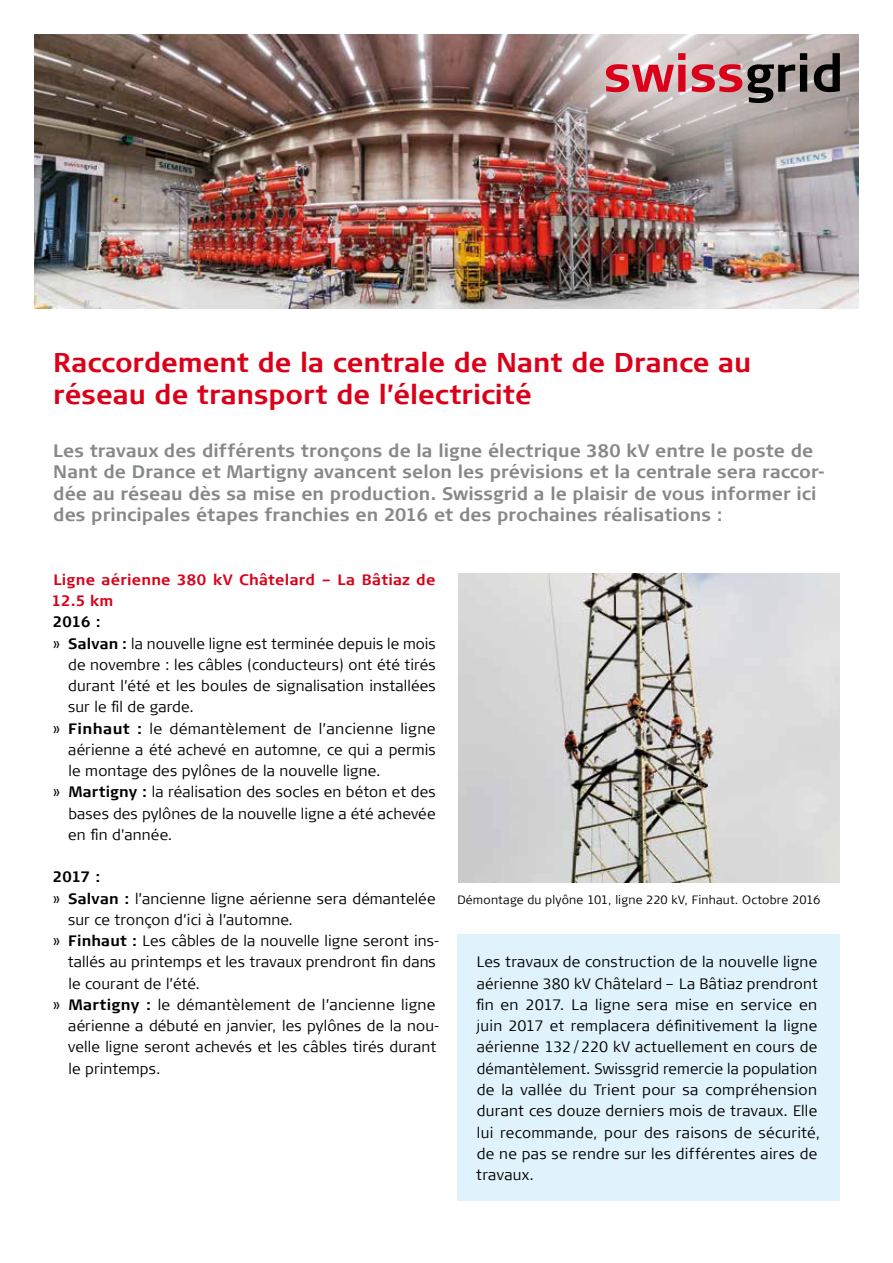
<style>
.page{position:relative;width:893px;height:1263px;background:#fff}
.page>*{position:absolute;margin:0;border:0;box-sizing:border-box;transform-origin:0 0}
.t1{font:700 27px/32px "Signa Column";color:#da001a}
.t2{font:700 18px/21.3px "Signa Column";color:#87888a}
.t3{font:300 15px/21.3px "Signa Column";letter-spacing:.01em;color:#000}
.t4{font:700 15px/21.3px "Signa Column";letter-spacing:.015em;color:#da001a}
.t5{font:700 15px "Signa Column";letter-spacing:-.025em;color:#000}
.t6{font:300 12px "Signa Column";letter-spacing:.015em;color:#000}
.s1{font-weight:700}
</style>
<div class="page">
<img style="left:34px;top:34px;width:825px;height:274px">
<img style="left:516px;top:34px;width:343px;height:171px">
<div style="left:457px;top:934px;width:383px;height:267px;background:#e0f2fb"></div>
<img style="left:458px;top:573px;width:381px;height:309px">
<svg style="left:606px;top:53px;width:79px;height:39px;background:#da7d88"></svg>
<svg style="left:692px;top:53px;width:115px;height:50px;background:#a27f82"></svg>
<svg style="left:814px;top:53px;width:26px;height:39px"></svg>
<h1 class="t1" style="left:53px;top:347px;width:700px">Raccordement de la centrale de Nant de Drance au réseau de transport de l’électricité</h1>
<p class="t2" style="left:53px;top:440px;width:773px">Les travaux des différents tronçons de la ligne électrique 380 kV entre le poste de Nant de Drance et Martigny avancent selon les prévisions et la centrale sera raccor&shy;dée au réseau dès sa mise en production. Swissgrid a le plaisir de vous informer ici des principales étapes franchies en 2016 et des prochaines réalisations :</p>
<p class="t4" style="left:52px;top:569px;width:385px">Ligne aérienne 380 kV Châtelard – La Bâtiaz de<br>12.5 km</p>
<p class="t5" style="left:53px;top:613px;width:49px">2016 :</p>
<p class="t3" style="left:52px;top:633px;width:385px">» <span class="s1">Salvan :</span> la nouvelle ligne est terminée depuis le mois</p>
<p class="t3" style="left:68px;top:654px;width:369px">de novembre : les câbles (conducteurs) ont été tirés</p>
<p class="t3" style="left:68px;top:675px;width:369px">durant l’été et les boules de signalisation installées</p>
<p class="t3" style="left:68px;top:696px;width:127px">sur le fil de garde.</p>
<p class="t3" style="left:52px;top:718px;width:385px">» <span class="s1">Finhaut :</span> le démantèlement de l’ancienne ligne</p>
<p class="t3" style="left:68px;top:739px;width:369px">aérienne a été achevé en automne, ce qui a permis</p>
<p class="t3" style="left:69px;top:760px;width:314px">le montage des pylônes de la nouvelle ligne.</p>
<p class="t3" style="left:52px;top:781px;width:385px">» <span class="s1">Martigny :</span> la réalisation des socles en béton et des</p>
<p class="t3" style="left:68px;top:803px;width:369px">bases des pylônes de la nouvelle ligne a été achevée</p>
<p class="t3" style="left:68px;top:824px;width:106px">en fin d'année.</p>
<p class="t5" style="left:53px;top:868px;width:49px">2017 :</p>
<p class="t3" style="left:52px;top:888px;width:385px">» <span class="s1">Salvan :</span> l’ancienne ligne aérienne sera démantelée</p>
<p class="t3" style="left:68px;top:909px;width:226px">sur ce tronçon d’ici à l’automne.</p>
<p class="t3" style="left:52px;top:930px;width:389px">» <span class="s1">Finhaut :</span> Les câbles de la nouvelle ligne seront ins-</p>
<p class="t3" style="left:68px;top:951px;width:370px">tallés au printemps et les travaux prendront fin dans</p>
<p class="t3" style="left:68px;top:973px;width:133px">le courant de l’été.</p>
<p class="t3" style="left:52px;top:994px;width:385px">» <span class="s1">Martigny :</span> le démantèlement de l’ancienne ligne</p>
<p class="t3" style="left:68px;top:1015px;width:373px">aérienne a débuté en janvier, les pylônes de la nou-</p>
<p class="t3" style="left:68px;top:1037px;width:369px">velle ligne seront achevés et les câbles tirés durant</p>
<p class="t3" style="left:68px;top:1058px;width:94px">le printemps.</p>
<p class="t6" style="left:457px;top:893px;width:365px">Démontage du plyône 101, ligne 220 kV, Finhaut. Octobre 2016</p>
<p class="t3" style="left:476px;top:952px;width:346px">Les travaux de construction de la nouvelle ligne aérienne 380 kV Châtelard – La Bâtiaz prendront fin en 2017. La ligne sera mise en service en juin 2017 et remplacera définitivement la ligne aérienne 132/220 kV actuellement en cours de démantèlement. Swissgrid remercie la population de la vallée du Trient pour sa compréhension durant ces douze derniers mois de travaux. Elle lui recommande, pour des raisons de sécurité, de ne pas se rendre sur les différentes aires de travaux.</p>
</div>
